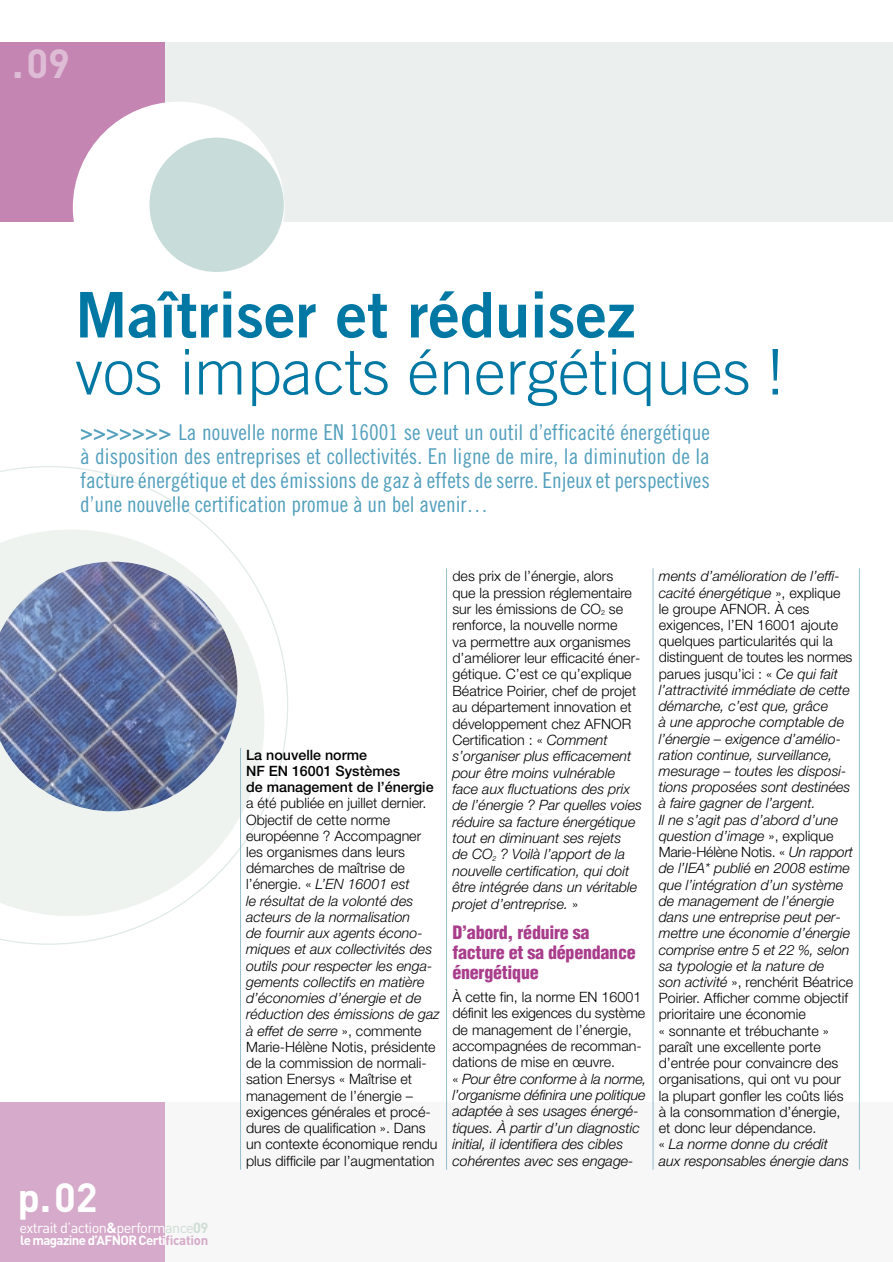
<style>
.page{position:relative;width:893px;height:1262px;background:#fff}
.page>*{position:absolute;margin:0;border:0;box-sizing:border-box;transform-origin:0 0}
.t1{font:300 63px "Trade Gothic";color:#0078a3}
.t2{font:63px "Trade Gothic Bold Two";color:#0078a3}
.t3{font:700 40.2px "DIN";color:#fff}
.t4{font:700 40.2px "DIN";color:#debcd5}
.t5{font:21.75px/24px "Trade Gothic Cond Eighteen";color:#529fbd;text-align:justify}
.t6{font:900 condensed 18px/20px "Helvetica";letter-spacing:-.015em;color:#a93d8c}
.t7{font:14.55px "DIN";letter-spacing:-.04em;color:#fff}
.t8{font:italic 300 14.25px/16.2px "Helvetica Neue";color:#000}
.t9{font:300 14.25px/16.2px "Helvetica Neue";color:#000}
.t10{font:500 14.25px/16.2px "Helvetica Neue";color:#000}
.t11{font:700 13.2px "DIN";letter-spacing:-.045em;color:#fff}
.s1{font-family:"Helvetica Neue";font-weight:500}
.s2{font-weight:700}
.s3{color:#d0ddd6}
.s4{font-weight:700;color:#d0ddd6}
.s5{color:#d6aaca}
.s6{font-style:italic}
.s7{font-style:italic;font-size:7.2px}
.s8{font-style:normal}
</style>
<div class="page">
<div style="left:0;top:43px;width:892px;height:179px;background:#ebefed"></div>
<div style="left:0;top:43px;width:164px;height:179px;background:#c485b3"></div>
<div style="left:73px;top:102px;width:211px;height:211px;background:#fff;border-radius:50%"></div>
<div style="left:149px;top:138px;width:135px;height:134px;background:#c8dcda;border-radius:50%"></div>
<div style="left:0;top:1101px;width:892px;height:160px;background:#f6f7f6"></div>
<div style="left:0;top:1101px;width:164px;height:160px;background:#d6aaca"></div>
<svg style="left:0;top:466px;width:288px;height:478px"></svg>
<svg style="left:0;top:529px;width:264px;height:387px;fill:#eef3f0"></svg>
<img style="left:0;top:561px;width:237px;height:250px">
<hr style="left:652px;top:568px;width:1px;height:601px;background:#98becd">
<hr style="left:446px;top:568px;width:1px;height:601px;background:#98becd">
<hr style="left:858px;top:568px;width:1px;height:601px;background:#98becd">
<hr style="left:240px;top:748px;width:1px;height:421px;background:#98becd">
<h2 class="t4" style="left:12px;top:50px;width:59px">.09</h2>
<h1 class="t2" style="left:75px;top:292px;width:561px">Maîtriser et réduisez</h1>
<h1 class="t1" style="left:75px;top:349px;width:708px">vos impacts énergétiques !</h1>
<p class="t5" style="left:80px;top:422px;width:631px"><span class="s1">&gt;&gt;&gt;&gt;&gt;&gt;&gt;</span> La nouvelle norme EN 16001 se veut un outil d’efficacité énergétique à disposition des entreprises et collectivités. En ligne de mire, la diminution de la facture énergétique et des émissions de gaz à effets de serre. Enjeux et perspectives d’une nouvelle certification promue à un bel avenir…</p>
<h2 class="t3" style="left:17px;top:1183px;width:82px">p.02</h2>
<p class="t7" style="left:20px;top:1221px;width:190px">extrait d’action<span class="s2">&amp;</span>perform<span class="s3">ance</span><span class="s4">09</span></p>
<p class="t11" style="left:20px;top:1235px;width:189px">le magazine d’AFNOR Certi<span class="s5">fication</span></p>
<p class="t10" style="left:246px;top:747px;width:189px">La nouvelle norme<br>NF EN 16001 Systèmes<br>de management de l’énergie</p>
<p class="t9" style="left:246px;top:796px;width:195px">a été publiée en juillet dernier.<br>Objectif de cette norme européenne ? Accompagner les organismes dans leurs démarches de maîtrise de l’énergie. « <span class="s6">L’EN 16001 est<br>le résultat de la volonté des acteurs de la normalisation<br>de fournir aux agents écono&shy;miques et aux collectivités des outils pour respecter les enga&shy;gements collectifs en matière d’économies d’énergie et de réduction des émissions de gaz à effet de serre</span> », commente<br>Marie-Hélène Notis, présidente de la commission de normali&shy;sation Enersys « Maîtrise et management de l’énergie – exigences générales et procé&shy;dures de qualification ». Dans un contexte économique rendu plus difficile par l’augmentation</p>
<p class="t9" style="left:452px;top:569px;width:191px">des prix de l’énergie, alors<br>que la pression réglementaire sur les émissions de CO<sub>2</sub> se renforce, la nouvelle norme<br>va permettre aux organismes d’améliorer leur efficacité éner&shy;gétique. C’est ce qu’explique<br>Béatrice Poirier, chef de projet au département innovation et développement chez AFNOR<br>Certification : « <span class="s6">Comment s’organiser plus efficacement pour être moins vulnérable face aux fluctuations des prix de l’énergie ? Par quelles voies réduire sa facture énergétique tout en diminuant ses rejets<br>de CO</span><span class="s7">2</span> <span class="s6">? Voilà l’apport de la nouvelle certification, qui doit être intégrée dans un véritable projet d’entreprise.</span> »</p>
<p class="t6" style="left:452px;top:924px;width:185px">D’abord, réduire sa facture et sa dépendance énergétique</p>
<p class="t8" style="left:452px;top:990px;width:196px"><span class="s8">À cette fin, la norme EN 16001 définit les exigences du système de management de l’énergie, accompagnées de recomman&shy;dations de mise en œuvre.<br>«</span> Pour être conforme à la norme, l’organisme définira une politique adaptée à ses usages énergé&shy;tiques. À partir d’un diagnostic initial, il identifiera des cibles cohérentes avec ses engage-</p>
<p class="t8" style="left:658px;top:569px;width:196px">ments d’amélioration de l’effi&shy;cacité énergétique <span class="s8">», explique le groupe AFNOR. À ces exigences, l’EN 16001 ajoute quelques particularités qui la distinguent de toutes les normes parues jusqu’ici : «</span> Ce qui fait l’attractivité immédiate de cette démarche, c’est que, grâce<br>à une approche comptable de l’énergie – exigence d’amélio&shy;ration continue, surveillance, mesurage – toutes les disposi&shy;tions proposées sont destinées à faire gagner de l’argent.<br>Il ne s’agit pas d’abord d’une question d’image <span class="s8">», explique<br>Marie-Hélène Notis. «</span> Un rapport de l’IEA* publié en 2008 estime que l’intégration d’un système de management de l’énergie dans une entreprise peut per&shy;mettre une économie d’énergie comprise entre 5 et 22 %, selon sa typologie et la nature de<br>son activité <span class="s8">», renchérit Béatrice<br>Poirier. Afficher comme objectif prioritaire une économie<br>« sonnante et trébuchante » paraît une excellente porte d’entrée pour convaincre des organisations, qui ont vu pour la plupart gonfler les coûts liés à la consommation d’énergie, et donc leur dépendance.<br>«</span> La norme donne du crédit aux responsables énergie dans</p>
</div>
